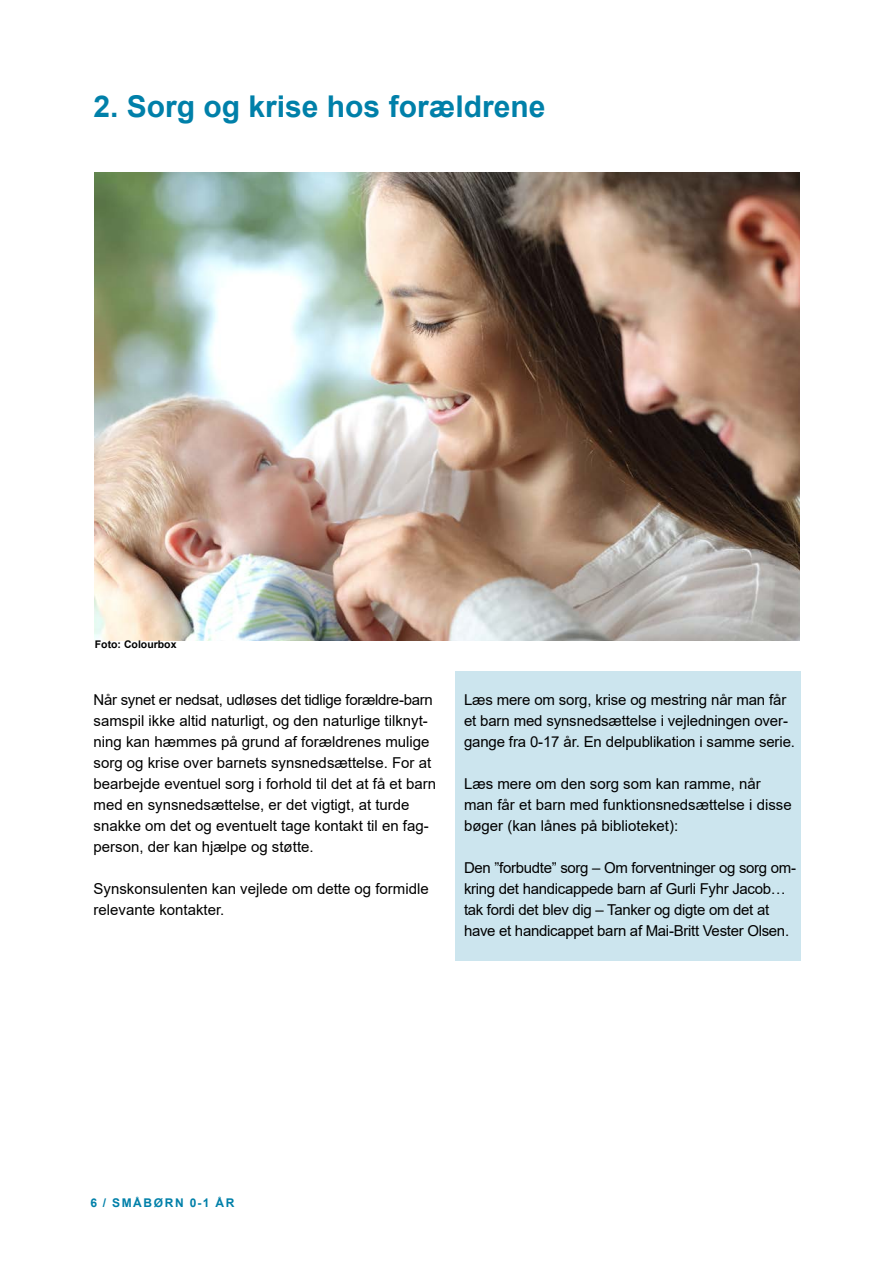
<style>
.page{position:relative;width:893px;height:1263px;background:#fff}
.page>*{position:absolute;margin:0;border:0;box-sizing:border-box;transform-origin:0 0}
.Rubrik_H2{font:700 30px "Arial";color:#0080a9}
.t1{font:15px/21px "Arial";color:#000}
.t2{font:15px/21px "Arial";letter-spacing:-.02em;color:#000}
.t3{font:700 12px "Arial";letter-spacing:.135em;color:#0080a9}
.t4{font:700 10.5px "Arial";color:#000}
</style>
<div class="page">
<div style="left:455px;top:672px;width:345px;height:289px;background:#cce5ee"></div>
<img style="left:95px;top:173px;width:704px;height:468px">
<h2 class="Rubrik_H2" style="left:94px;top:85px;width:453px">2. Sorg og krise hos forældrene</h2>
<p class="t4" style="left:95px;top:637px;width:83px">Foto: Colourbox</p>
<p class="t1" style="left:94px;top:689px;width:344px">Når synet er nedsat, udløses det tidlige forældre-barn samspil ikke altid naturligt, og den naturlige tilknyt&shy;ning kan hæmmes på grund af forældrenes mulige sorg og krise over barnets synsnedsættelse. For at bearbejde eventuel sorg i forhold til det at få et barn med en synsnedsættelse, er det vigtigt, at turde snakke om det og eventuelt tage kontakt til en fag&shy;person, der kan hjælpe og støtte.</p>
<p class="t1" style="left:94px;top:878px;width:337px">Synskonsulenten kan vejlede om dette og formidle relevante kontakter.</p>
<p class="t1" style="left:464px;top:689px;width:332px">Læs mere om sorg, krise og mestring når man får et barn med synsnedsættelse i vejledningen over&shy;gange fra 0-17 år. En delpublikation i samme serie.</p>
<p class="t1" style="left:464px;top:773px;width:329px">Læs mere om den sorg som kan ramme, når man får et barn med funktionsnedsættelse i disse bøger (kan lånes på biblioteket):</p>
<p class="t2" style="left:464px;top:857px;width:334px">Den ”forbudte” sorg – Om forventninger og sorg om&shy;kring det handicappede barn af Gurli Fyhr Jacob… tak fordi det blev dig – Tanker og digte om det at have et handicappet barn af Mai-Britt Vester Olsen.</p>
<p class="t3" style="left:90px;top:1194px;width:145px">6 / SMÅBØRN 0-1 ÅR</p>
</div>
